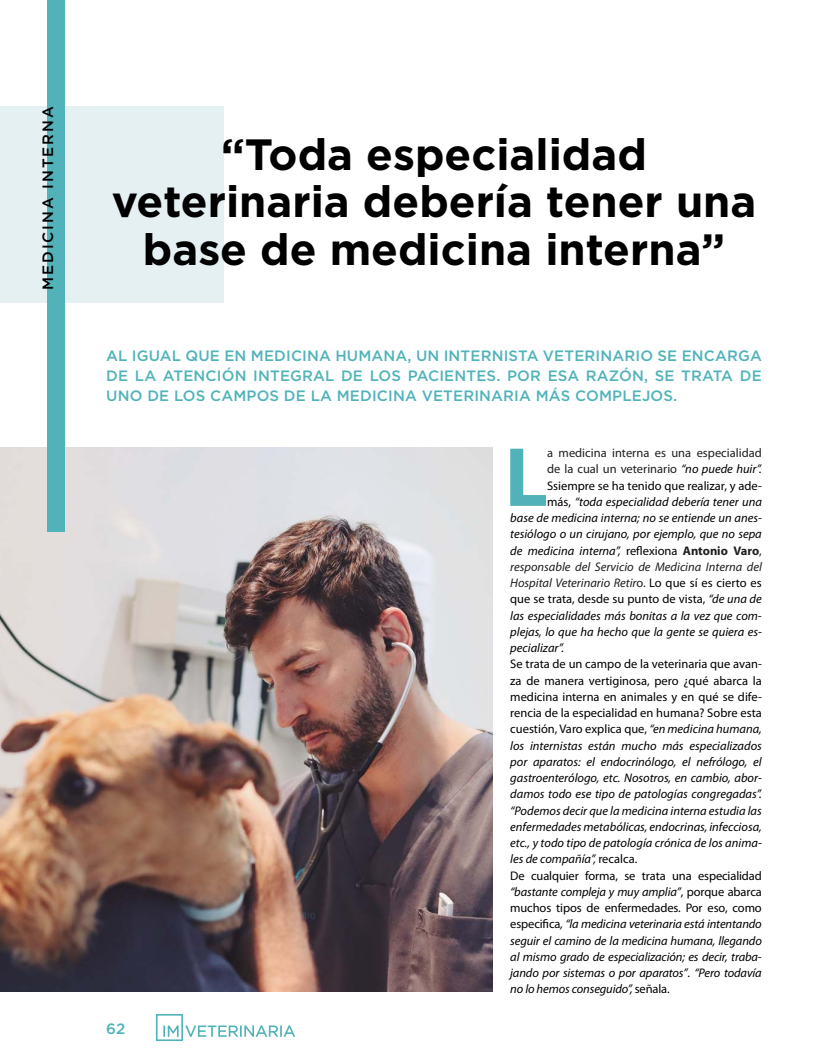
<style>
.page{position:relative;width:815px;height:1063px;background:#fff}
.page>*{position:absolute;margin:0;border:0;box-sizing:border-box;transform-origin:0 0}
.t1{font:700 84.88px "Myriad Pro";color:#51b3b9}
.t2{font:700 43.75px/47.5px "Gotham";color:#000;text-align:center}
.t3{font:500 15px/20px "Gotham";letter-spacing:.01em;color:#51b3b9;text-align:justify}
.t4{font:500 15px "Gotham";letter-spacing:.13em;color:#000}
.t5{font:italic 12.5px/16.2px "Myriad Pro";color:#000}
.t6{font:italic 12.5px "Myriad Pro";color:#201f1e}
.t7{font:12.5px "Myriad Pro";color:#000}
.t8{font:12.5px "Myriad Pro";color:#201f1e}
.s1{font-style:italic;color:#000}
.s2{font-style:normal}
.s3{font-weight:700;font-style:normal;color:#201f1e}
.s4{font-style:normal;color:#201f1e}
.s5{font-style:normal;color:#000}
.s6{font-style:italic}
</style>
<div class="page">
<svg style="left:156px;top:1014px;width:139px;height:27px"></svg>
<img style="left:0;top:448px;width:493px;height:544px">
<div style="left:0;top:106px;width:223px;height:197px;background:#e4f0f2"></div>
<div style="left:47px;top:0;width:18px;height:531px;background:#51b3b9"></div>
<p class="t4" style="left:38px;top:290px;width:185px;rotate:-90deg">MEDICINA INTERNA</p>
<h2 class="t2" style="left:112px;top:129px;width:646px">“Toda especialidad veterinaria debería tener una base de medicina interna”</h2>
<p class="t3" style="left:106px;top:346px;width:657px">AL IGUAL QUE EN MEDICINA HUMANA, UN INTERNISTA VETERINARIO SE ENCARGA DE LA ATENCIÓN INTEGRAL DE LOS PACIENTES. POR ESA RAZÓN, SE TRATA DE UNO DE LOS CAMPOS DE LA MEDICINA VETERINARIA MÁS COMPLEJOS.</p>
<p class="t3" style="left:106px;top:1018px;width:21px">62</p>
<h1 class="t1" style="left:505px;top:422px;width:45px">L</h1>
<p class="t8" style="left:547px;top:445px;width:216px">a medicina interna es una especialidad</p>
<p class="t8" style="left:547px;top:461px;width:216px">de la cual un veterinario <span class="s1">“no puede huir”.</span></p>
<p class="t7" style="left:547px;top:478px;width:216px">Ssiempre se ha tenido que realizar, y ade-</p>
<p class="t5" style="left:547px;top:493px;width:216px"><span class="s2">más,</span> “toda especialidad debería tener una</p>
<p class="t5" style="left:510px;top:510px;width:253px">base de medicina interna; no se entiende un anes-</p>
<p class="t5" style="left:510px;top:526px;width:253px">tesiólogo o un cirujano, por ejemplo, que no sepa</p>
<p class="t5" style="left:510px;top:542px;width:253px">de medicina interna”, <span class="s2">reflexiona</span> <span class="s3">Antonio Varo</span><span class="s4">,</span></p>
<p class="t6" style="left:510px;top:559px;width:253px">responsable del Servicio de Medicina Interna del</p>
<p class="t6" style="left:510px;top:575px;width:253px">Hospital Veterinario Retir<span class="s2">o.</span> <span class="s5">Lo que sí es cierto es</span></p>
<p class="t7" style="left:510px;top:591px;width:253px">que se trata, desde su punto de vista, <span class="s6">“de una de</span></p>
<p class="t5" style="left:510px;top:607px;width:253px">las especialidades más bonitas a la vez que com-</p>
<p class="t5" style="left:510px;top:623px;width:253px">plejas, lo que ha hecho que la gente se quiera es-</p>
<p class="t5" style="left:510px;top:640px;width:55px">pecializar”.</p>
<p class="t5" style="left:510px;top:656px;width:253px"><span class="s2">Se trata de un campo de la veterinaria que avan&shy;za de manera vertiginosa, pero ¿qué abarca la medicina interna en animales y en qué se dife&shy;rencia de la especialidad en humana? Sobre esta cuestión, Varo explica que,</span> “en medicina humana, los internistas están mucho más especializados por aparatos: el endocrinólogo, el nefrólogo, el gastroenterólogo, etc. Nosotros, en cambio, abor&shy;damos todo ese tipo de patologías congregadas”. “Podemos decir que la medicina interna estudia las enfermedades metabólicas, endocrinas, infecciosa, etc., y todo tipo de patología crónica de los anima&shy;les de compañía”, <span class="s2">recalca.<br>De cualquier forma, se trata una especialidad </span>“bastante compleja y muy amplia”<span class="s2">, porque abarca muchos tipos de enfermedades. Por eso, como especifica</span>, “la medicina veterinaria está intentando seguir el camino de la medicina humana, llegando al mismo grado de especialización; es decir, traba&shy;jando por sistemas o por aparatos”<span class="s2">.</span> “Pero todavía no lo hemos conseguido”, <span class="s2">señala.</span></p>
</div>
